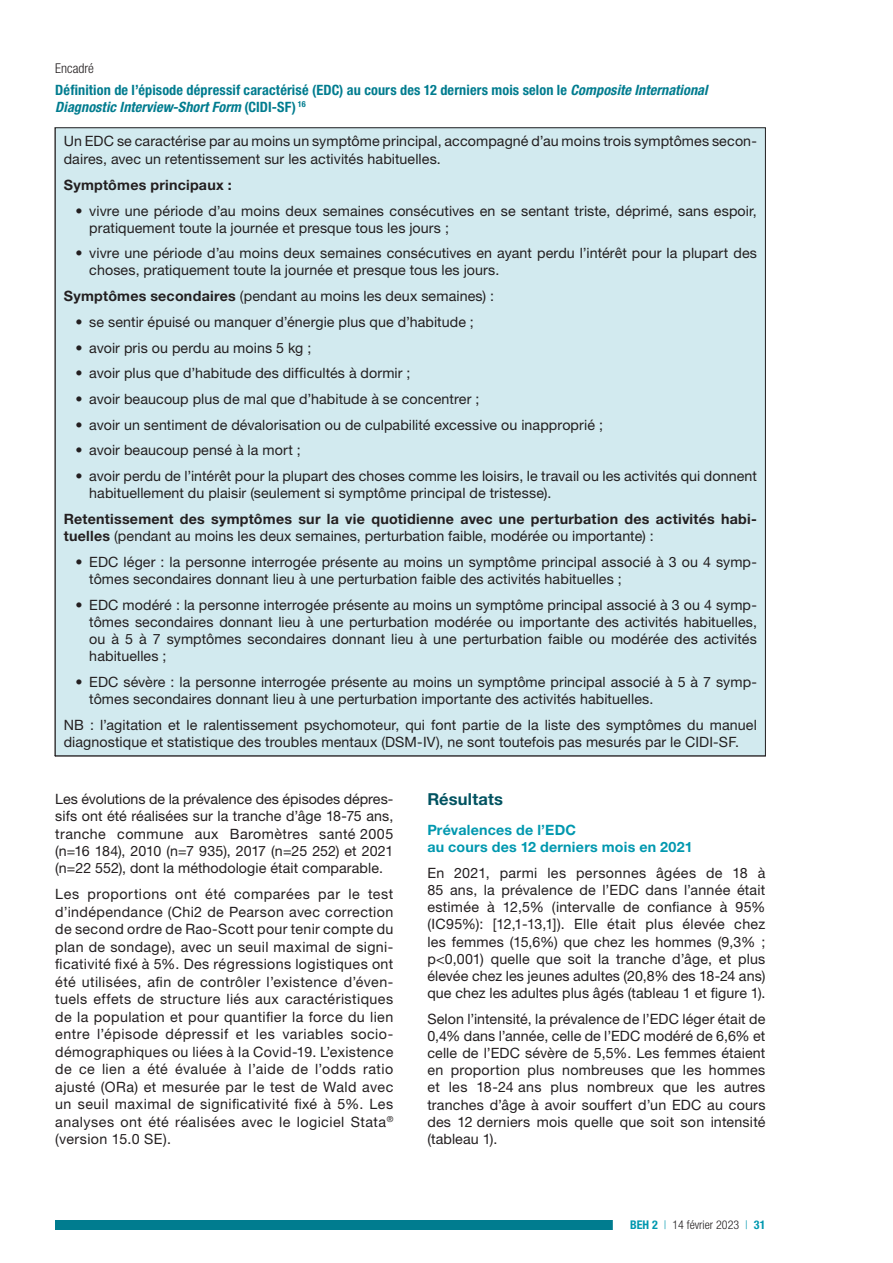
<style>
.page{position:relative;width:893px;height:1263px;background:#fff}
.page>*{position:absolute;margin:0;border:0;box-sizing:border-box;transform-origin:0 0}
.t1{font:700 16.5px "Helvetica Neue LT Std";letter-spacing:.01em;color:#005260}
.t2{font:14.25px/17.1px "Helvetica Neue LT Std";letter-spacing:.005em;color:#231f20}
.t3{font:700 14.25px/17.5px "Helvetica Neue LT Std";letter-spacing:.015em;color:#231f20}
.t4{font:700 condensed 14.25px/17.1px "Helvetica Neue LT Std";letter-spacing:.01em;color:#007c8f}
.t5{font:700 14.25px/17.1px "Helvetica Neue LT Std";letter-spacing:.015em;color:#0098af}
.t6{font:300 condensed 13.5px "Helvetica Neue LT Std";color:#231f20}
.t7{font:300 condensed 12px "Helvetica Neue LT Std";color:#231f20}
.s1{font-style:italic}
.s2{font-weight:700}
.s3{font-weight:400}
.s4{font-weight:700;color:#0098af}
.s5{color:#0098af}
</style>
<div class="page">
<div style="left:55px;top:1220px;width:596px;height:10px;background:#007c8f"></div>
<div style="left:613px;top:1219px;width:170px;height:12px;background:#fff"></div>
<div style="left:54px;top:127px;width:712px;height:629px;background:#d2eaef"></div>
<p class="t6" style="left:55px;top:61px;width:40px">Encadré</p>
<p class="t4" style="left:55px;top:81px;width:654px">Définition de l’épisode dépressif caractérisé (EDC) au cours des 12 derniers mois selon le <span class="s1">Composite International<br>Diagnostic Interview-Short Form</span> (CIDI-SF) <sup>16</sup></p>
<p class="t2" style="left:64px;top:132px;width:695px;line-height:17.5px">Un EDC se caractérise par au moins un symptôme principal, accompagné d’au moins trois symptômes secon&shy;daires, avec un retentissement sur les activités habituelles.</p>
<p class="t3" style="left:64px;top:176px;width:169px">Symptômes principaux :</p>
<p class="t2" style="left:89px;top:202px;width:669px;text-indent:-14px">• vivre une période d’au moins deux semaines consécutives en se sentant triste, déprimé, sans espoir, pratiquement toute la journée et presque tous les jours ;</p>
<p class="t2" style="left:89px;top:244px;width:669px;text-indent:-14px">• vivre une période d’au moins deux semaines consécutives en ayant perdu l’intérêt pour la plupart des choses, pratiquement toute la journée et presque tous les jours.</p>
<p class="t2" style="left:64px;top:288px;width:432px"><span class="s2">Symptômes secondaires</span> (pendant au moins les deux semaines) :</p>
<p class="t2" style="left:75px;top:313px;width:400px">• se sentir épuisé ou manquer d’énergie plus que d’habitude ;</p>
<p class="t2" style="left:75px;top:339px;width:237px">• avoir pris ou perdu au moins 5 kg ;</p>
<p class="t2" style="left:75px;top:364px;width:337px">• avoir plus que d’habitude des difficultés à dormir ;</p>
<p class="t2" style="left:75px;top:390px;width:405px">• avoir beaucoup plus de mal que d’habitude à se concentrer ;</p>
<p class="t2" style="left:75px;top:416px;width:529px">• avoir un sentiment de dévalorisation ou de culpabilité excessive ou inapproprié ;</p>
<p class="t2" style="left:75px;top:441px;width:227px">• avoir beaucoup pensé à la mort ;</p>
<p class="t2" style="left:89px;top:467px;width:669px;text-indent:-14px">• avoir perdu de l’intérêt pour la plupart des choses comme les loisirs, le travail ou les activités qui donnent habituellement du plaisir (seulement si symptôme principal de tristesse).</p>
<p class="t3" style="left:64px;top:510px;width:695px">Retentissement des symptômes sur la vie quotidienne avec une perturbation des activités habi&shy;tuelles <span class="s3">(pendant au moins les deux semaines, perturbation faible, modérée ou importante) :</span></p>
<p class="t2" style="left:89px;top:553px;width:669px;text-indent:-14px">• EDC léger : la personne interrogée présente au moins un symptôme principal associé à 3 ou 4 symp&shy;tômes secondaires donnant lieu à une perturbation faible des activités habituelles ;</p>
<p class="t2" style="left:89px;top:596px;width:669px;text-align:justify;text-indent:-14px">• EDC modéré : la personne interrogée présente au moins un symptôme principal associé à 3 ou 4 symp&shy;tômes secondaires donnant lieu à une perturbation modérée ou importante des activités habituelles, ou à 5 à 7 symptômes secondaires donnant lieu à une perturbation faible ou modérée des activités habituelles ;</p>
<p class="t2" style="left:89px;top:673px;width:669px;text-indent:-14px">• EDC sévère : la personne interrogée présente au moins un symptôme principal associé à 5 à 7 symp&shy;tômes secondaires donnant lieu à une perturbation importante des activités habituelles.</p>
<p class="t2" style="left:64px;top:716px;width:695px;line-height:17.5px">NB : l’agitation et le ralentissement psychomoteur, qui font partie de la liste des symptômes du manuel diagnostique et statistique des troubles mentaux (DSM-IV), ne sont toutefois pas mesurés par le CIDI-SF.</p>
<p class="t2" style="left:55px;top:790px;width:340px;text-align:justify">Les évolutions de la prévalence des épisodes dépres&shy;sifs ont été réalisées sur la tranche d’âge 18-75 ans, tranche commune aux Baromètres santé 2005 (n=16 184), 2010 (n=7 935), 2017 (n=25 252) et 2021 (n=22 552), dont la méthodologie était comparable.</p>
<p class="t2" style="left:55px;top:885px;width:340px;text-align:justify">Les proportions ont été comparées par le test d’indépendance (Chi2 de Pearson avec correction de second ordre de Rao-Scott pour tenir compte du plan de sondage), avec un seuil maximal de signi&shy;ficativité fixé à 5%. Des régressions logistiques ont été utilisées, afin de contrôler l’existence d’éven&shy;tuels effets de structure liés aux caractéristiques de la population et pour quantifier la force du lien entre l’épisode dépressif et les variables socio&shy;démographiques ou liées à la Covid-19. L’existence de ce lien a été évaluée à l’aide de l’odds ratio ajusté (ORa) et mesurée par le test de Wald avec un seuil maximal de significativité fixé à 5%. Les analyses ont été réalisées avec le logiciel Stata<sup>® </sup>(version 15.0 SE).</p>
<p class="t1" style="left:427px;top:789px;width:77px">Résultats</p>
<p class="t5" style="left:427px;top:821px;width:267px">Prévalences de l’EDC<br>au cours des 12 derniers mois en 2021</p>
<p class="t2" style="left:427px;top:864px;width:340px;text-align:justify">En 2021, parmi les personnes âgées de 18 à 85 ans, la prévalence de l’EDC dans l’année était estimée à 12,5% (intervalle de confiance à 95% (IC95%): [12,1‑13,1]). Elle était plus élevée chez les femmes (15,6%) que chez les hommes (9,3% ; p&lt;0,001) quelle que soit la tranche d’âge, et plus élevée chez les jeunes adultes (20,8% des 18-24 ans) que chez les adultes plus âgés (tableau 1 et figure 1).</p>
<p class="t2" style="left:427px;top:1010px;width:340px;text-align:justify">Selon l’intensité, la prévalence de l’EDC léger était de 0,4% dans l’année, celle de l’EDC modéré de 6,6% et celle de l’EDC sévère de 5,5%. Les femmes étaient en proportion plus nombreuses que les hommes et les 18-24 ans plus nombreux que les autres tranches d’âge à avoir souffert d’un EDC au cours des 12 derniers mois quelle que soit son intensité (tableau 1).</p>
<p class="t7" style="left:630px;top:1218px;width:137px"><span class="s4">BEH 2</span> <span class="s5">|</span> 14 février 2023 <span class="s5">|</span> <span class="s4">31</span></p>
</div>
